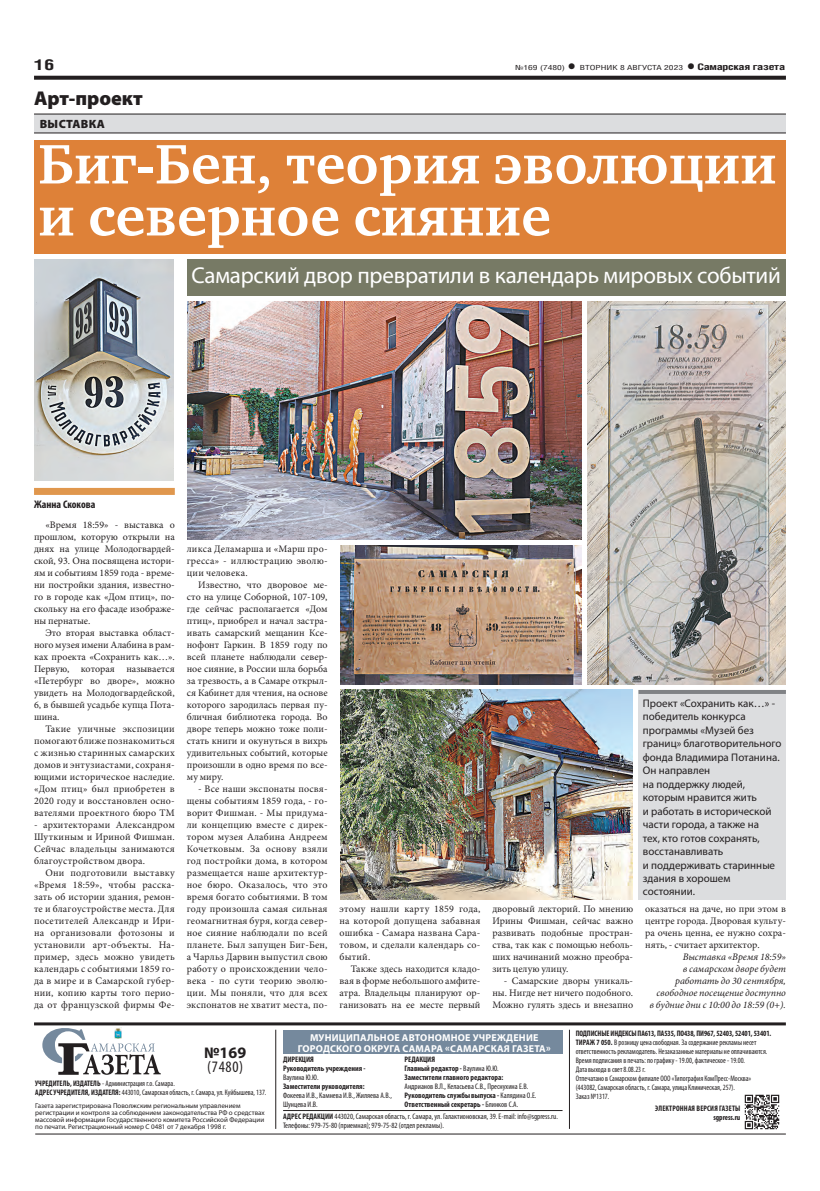
<style>
.page{position:relative;width:820px;height:1191px;background:#fff}
.page>*{position:absolute;margin:0;border:0;box-sizing:border-box;transform-origin:0 0}
.заголовок{font:700 57px/52px "Charter C";color:#fff}
.подзаголовок__копия{font:23px "Myriad Pro";letter-spacing:-.01em;color:#fff}
.рубрика{font:900 20px "Myriad Pro";color:#231f20}
.t1{font:condensed 16px "Myriad Pro";color:#231f20}
.t2{font:700 16px "Myriad Pro";color:#231f20}
.t3{font:700 15px "Helios Cond";color:#231f20;scale:1.4 1}
.надзаголовок{font:900 12px "Myriad Pro";letter-spacing:.02em;color:#231f20}
.допблок_текст{font:11px/13.5px "Myriad Pro";color:#231f20}
.АВТОР_цвет{font:700 condensed 11px "Myriad Pro";color:#231f20}
.ОСНОВНОЙ__копия__8{font:10px/12px "Minion Pro";letter-spacing:.01em;color:#231f20;text-align:justify}
.ОСНОВНОЙ__копия__8-2{font:italic 10px/12px "Minion Pro";color:#231f20;text-align:right}
.t4{font:700 10px/11px "Myriad Pro";letter-spacing:.02em;color:#fff;text-align:center}
.t5{font:condensed 8px/9px "Myriad Pro";color:#231f20;scale:.95 1}
.t6{font:condensed 8px/9px "Myriad Pro";color:#231f20}
.t7{font:700 condensed 8px/9px "Myriad Pro";color:#231f20}
.t8{font:700 condensed 8px "Myriad Pro";color:#231f20;scale:.95 1}
.t9{font:700 condensed 8px "Myriad Pro";letter-spacing:.02em;color:#231f20;scale:.95 1}
.t10{font:7px/7px "Myriad Pro";color:#231f20}
.t11{font:7px "Helios Cond";color:#231f20;scale:1.4 1}
.s1{font-weight:700;font-size:16px}
.s2{font-weight:700;font-size:9px}
.s3{font-weight:400}
.s4{font-weight:700}
</style>
<div class="page">
<svg style="left:34px;top:76px;width:751px;height:4px;background:#322f2f"></svg>
<div style="left:34px;top:488px;width:141px;height:7px;background:#e0974d"></div>
<div style="left:638px;top:694px;width:147px;height:205px;background:#dcdddf"></div>
<hr style="left:638px;top:690px;width:147px;height:4px;background:#808285">
<svg style="left:42px;top:1025px;width:119px;height:49px"></svg>
<img style="left:744px;top:1094px;width:36px;height:36px">
<hr style="left:283px;top:1110px;width:279px;height:1px;background:#231f20">
<hr style="left:275px;top:1029px;width:1px;height:99px;background:#231f20">
<hr style="left:569px;top:1029px;width:1px;height:99px;background:#231f20">
<hr style="left:34px;top:1022px;width:751px;height:3px;background:#231f20">
<hr style="left:35px;top:1133px;width:750px;height:1px;background:#231f20">
<div style="left:283px;top:1030px;width:279px;height:24px;background:#75899d"></div>
<div style="left:34px;top:115px;width:751px;height:18px;background:#dcdddf"></div>
<hr style="left:34px;top:114px;width:751px;height:1px;background:#231f20">
<hr style="left:34px;top:133px;width:751px;height:1px;background:#231f20">
<div style="left:34px;top:140px;width:751px;height:113px;background:#de8138"></div>
<div style="left:187px;top:259px;width:598px;height:37px;background:#777a65"></div>
<img style="left:187px;top:301px;width:394px;height:238px">
<img style="left:587px;top:301px;width:198px;height:383px">
<img style="left:340px;top:545px;width:241px;height:139px">
<img style="left:340px;top:690px;width:292px;height:209px">
<img style="left:34px;top:259px;width:139px;height:221px">
<p class="t3" style="left:34px;top:55px;width:16px">16</p>
<p class="t11" style="left:515px;top:64px;width:194px">№169 (7480) <span class="s1">•</span> ВТОРНИК 8 АВГУСТА 2023 <span class="s1">•</span> <span class="s2">Самарская газета</span></p>
<p class="рубрика" style="left:34px;top:87px;width:110px">Арт-проект</p>
<p class="заголовок" style="left:38px;top:139px;width:739px">Биг-Бен, теория эволюции и северное сияние</p>
<p class="подзаголовок__копия" style="left:191px;top:261px;width:590px">Самарский двор превратили в календарь мировых событий</p>
<p class="надзаголовок" style="left:40px;top:118px;width:66px">ВЫСТАВКА</p>
<p class="АВТОР_цвет" style="left:34px;top:498px;width:63px">Жанна Скокова</p>
<p class="ОСНОВНОЙ__копия__8" style="left:34px;top:519px;width:142px;text-indent:11px">«Время 18:59» - выставка о прошлом, которую открыли на днях на улице Молодогвардей&shy;ской, 93. Она посвящена истори&shy;ям и событиям 1859 года - време&shy;ни постройки здания, известно&shy;го в городе как «Дом птиц», по&shy;скольку на его фасаде изображе&shy;ны пернатые.</p>
<p class="ОСНОВНОЙ__копия__8" style="left:34px;top:627px;width:142px;text-indent:11px">Это вторая выставка област&shy;ного музея имени Алабина в рам&shy;ках проекта «Сохранить как…».<br>Первую, которая называется «Петербург во дворе», можно увидеть на Молодогвардейской, 6, в бывшей усадьбе купца Пота&shy;шина.</p>
<p class="ОСНОВНОЙ__копия__8" style="left:34px;top:723px;width:142px;text-indent:11px">Такие уличные экспозиции помогают ближе познакомиться с жизнью старинных самарских домов и энтузиастами, сохраня&shy;ющими историческое наследие. «Дом птиц» был приобретен в 2020 году и восстановлен осно&shy;вателями проектного бюро ТМ</p>
<p class="ОСНОВНОЙ__копия__8" style="left:34px;top:819px;width:142px">- архитекторами Александром Шуткиным и Ириной Фишман.<br>Сейчас владельцы занимаются благоустройством двора.</p>
<p class="ОСНОВНОЙ__копия__8" style="left:34px;top:867px;width:142px;text-indent:11px">Они подготовили выставку «Время 18:59», чтобы расска&shy;зать об истории здания, ремон&shy;те и благоустройстве места. Для посетителей Александр и Ири&shy;на организовали фотозоны и установили арт-объекты. На&shy;пример, здесь можно увидеть календарь с событиями 1859 го&shy;да в мире и в Самарской губер&shy;нии, копию карты того перио&shy;да от французской фирмы Фе-</p>
<p class="ОСНОВНОЙ__копия__8" style="left:187px;top:543px;width:142px">ликса Деламарша и «Марш про&shy;гресса» - иллюстрацию эволю&shy;ции человека.</p>
<p class="ОСНОВНОЙ__копия__8" style="left:187px;top:579px;width:142px;text-indent:11px">Известно, что дворовое ме&shy;сто на улице Соборной, 107-109, где сейчас располагается «Дом птиц», приобрел и начал застра&shy;ивать самарский мещанин Ксе&shy;нофонт Гаркин. В 1859 году по всей планете наблюдали север&shy;ное сияние, в России шла борьба за трезвость, а в Самаре открыл&shy;ся Кабинет для чтения, на основе которого зародилась первая пу&shy;бличная библиотека города. Во дворе теперь можно тоже поли&shy;стать книги и окунуться в вихрь удивительных событий, которые произошли в одно время по все&shy;му миру.</p>
<p class="ОСНОВНОЙ__копия__8" style="left:187px;top:783px;width:142px;text-indent:11px">- Все наши экспонаты посвя&shy;щены событиям 1859 года, - го&shy;ворит Фишман. - Мы придума&shy;ли концепцию вместе с дирек&shy;тором музея Алабина Андреем Кочетковым. За основу взяли год постройки дома, в котором размещается наше архитектур&shy;ное бюро. Оказалось, что это время богато событиями. В том году произошла самая сильная геомагнитная буря, когда север&shy;ное сияние наблюдали по всей планете. Был запущен Биг-Бен, а Чарльз Дарвин выпустил свою работу о происхождении чело&shy;века - по сути теорию эволю&shy;ции. Мы поняли, что для всех экспонатов не хватит места, по-</p>
<p class="ОСНОВНОЙ__копия__8" style="left:339px;top:903px;width:142px">этому нашли карту 1859 года, на которой допущена забавная ошибка - Самара названа Сара&shy;товом, и сделали календарь со&shy;бытий.</p>
<p class="ОСНОВНОЙ__копия__8" style="left:339px;top:963px;width:142px;text-indent:11px">Также здесь находится кладо&shy;вая в форме небольшого амфите&shy;атра. Владельцы планируют ор&shy;ганизовать на ее месте первый</p>
<p class="ОСНОВНОЙ__копия__8" style="left:492px;top:903px;width:142px">дворовый лекторий. По мнению Ирины Фишман, сейчас важно развивать подобные простран&shy;ства, так как с помощью неболь&shy;ших начинаний можно преобра&shy;зить целую улицу.</p>
<p class="ОСНОВНОЙ__копия__8" style="left:492px;top:975px;width:142px;text-indent:11px">- Самарские дворы уникаль&shy;ны. Нигде нет ничего подобного.<br>Можно гулять здесь и внезапно</p>
<p class="допблок_текст" style="left:642px;top:696px;width:140px">Проект «Сохранить как…» - победитель конкурса программы «Музей без границ» благотворительного фонда Владимира Потанина.<br>Он направлен<br>на поддержку людей, которым нравится жить<br>и работать в исторической части города, а также на<br>тех, кто готов сохранять, восстанавливать<br>и поддерживать старинные здания в хорошем состоянии.</p>
<p class="ОСНОВНОЙ__копия__8" style="left:645px;top:903px;width:142px">оказаться на даче, но при этом в центре города. Дворовая культу&shy;ра очень ценна, ее нужно сохра&shy;нять, - считает архитектор.</p>
<p class="ОСНОВНОЙ__копия__8-2" style="left:649px;top:951px;width:138px">Выставка «Время 18:59»<br>в самарском дворе будет работать до 30 сентября, свободное посещение доступно в будние дни с 10:00 до 18:59 (0+).</p>
<p class="t4" style="left:297px;top:1031px;width:254px">МУНИЦИПАЛЬНОЕ АВТОНОМНОЕ УЧРЕЖДЕНИЕ<br>ГОРОДСКОГО ОКРУГА САМАРА «САМАРСКАЯ ГАЗЕТА»</p>
<p class="t7" style="left:404px;top:1055px;width:32px">РЕДАКЦИЯ</p>
<p class="t7" style="left:404px;top:1064px;width:96px">Главный редактор - <span class="s3">Ваулина Ю.Ю.</span></p>
<p class="t6" style="left:404px;top:1073px;width:125px"><span class="s4">Заместители главного редактора:<br></span>Андрианов В.Л., Келасьева С.В., Преснухина Е.В.</p>
<p class="t7" style="left:404px;top:1091px;width:133px">Руководитель службы выпуска - <span class="s3">Калядина О.Е.</span></p>
<p class="t7" style="left:404px;top:1100px;width:115px">Ответственный секретарь - <span class="s3">Блинков С.А.</span></p>
<p class="t2" style="left:204px;top:1042px;width:44px">№169</p>
<p class="t1" style="left:207px;top:1057px;width:38px">(7480)</p>
<p class="t7" style="left:283px;top:1055px;width:32px">ДИРЕКЦИЯ</p>
<p class="t7" style="left:283px;top:1064px;width:84px">Руководитель учреждения -<br><span class="s3">Ваулина Ю.Ю.</span></p>
<p class="t6" style="left:283px;top:1082px;width:110px"><span class="s4">Заместители руководителя:<br></span>Фокеева И.В., Камнева И.В., Жиляева А.В.,<br>Шунцева И.В.</p>
<p class="t5" style="left:35px;top:1079px;width:148px"><span class="s4">УЧРЕДИТЕЛЬ, ИЗДАТЕЛЬ</span> - Администрация г.о. Самара.</p>
<p class="t5" style="left:35px;top:1088px;width:245px"><span class="s4">АДРЕС УЧРЕДИТЕЛЯ, ИЗДАТЕЛЯ:</span> 443010, Самарская область, г. Самара, ул. Куйбышева, 137.</p>
<p class="t10" style="left:35px;top:1102px;width:231px">Газета зарегистрирована Поволжским региональным управлением регистрации и контроля за соблюдением законодательства РФ о средствах массовой информации Государственного комитета Российской Федерации по печати. Регистрационный номер С 0481 от 7 декабря 1998 г.</p>
<p class="t6" style="left:283px;top:1111px;width:276px"><span class="s4">АДРЕС РЕДАКЦИИ</span> 443020, Самарская область, г. Самара, ул. Галактионовская, 39. E-mail: info@sgpress.ru.</p>
<p class="t6" style="left:283px;top:1120px;width:162px">Телефоны: 979-75-80 (приемная); 979-75-82 (отдел рекламы).</p>
<p class="t8" style="left:575px;top:1028px;width:207px">ПОДПИСНЫЕ ИНДЕКСЫ ПА613, ПА535, ПО438, ПИ967, 52403, 52401, 53401.</p>
<p class="t5" style="left:575px;top:1037px;width:203px"><span class="s4">ТИРАЖ 7 050.</span> В розницу цена свободная. За содержание рекламы несет ответственность рекламодатель. Незаказанные материалы не оплачиваются.</p>
<p class="t5" style="left:575px;top:1055px;width:180px">Время подписания в печать: по графику - 19.00, фактическое - 19.00.</p>
<p class="t5" style="left:575px;top:1064px;width:75px">Дата выхода в свет 8.08.23 г.</p>
<p class="t5" style="left:575px;top:1073px;width:186px">Отпечатано в Самарском филиале ООО «Типография КомПресс-Москва»</p>
<p class="t5" style="left:575px;top:1082px;width:169px">(443082, Самарская область, г. Самара, улица Клиническая, 257).<br>Заказ №1317.</p>
<p class="t9" style="left:655px;top:1103px;width:91px">ЭЛЕКТРОННАЯ ВЕРСИЯ ГАЗЕТЫ</p>
<p class="t8" style="left:713px;top:1112px;width:30px">sgpress.ru</p>
</div>
